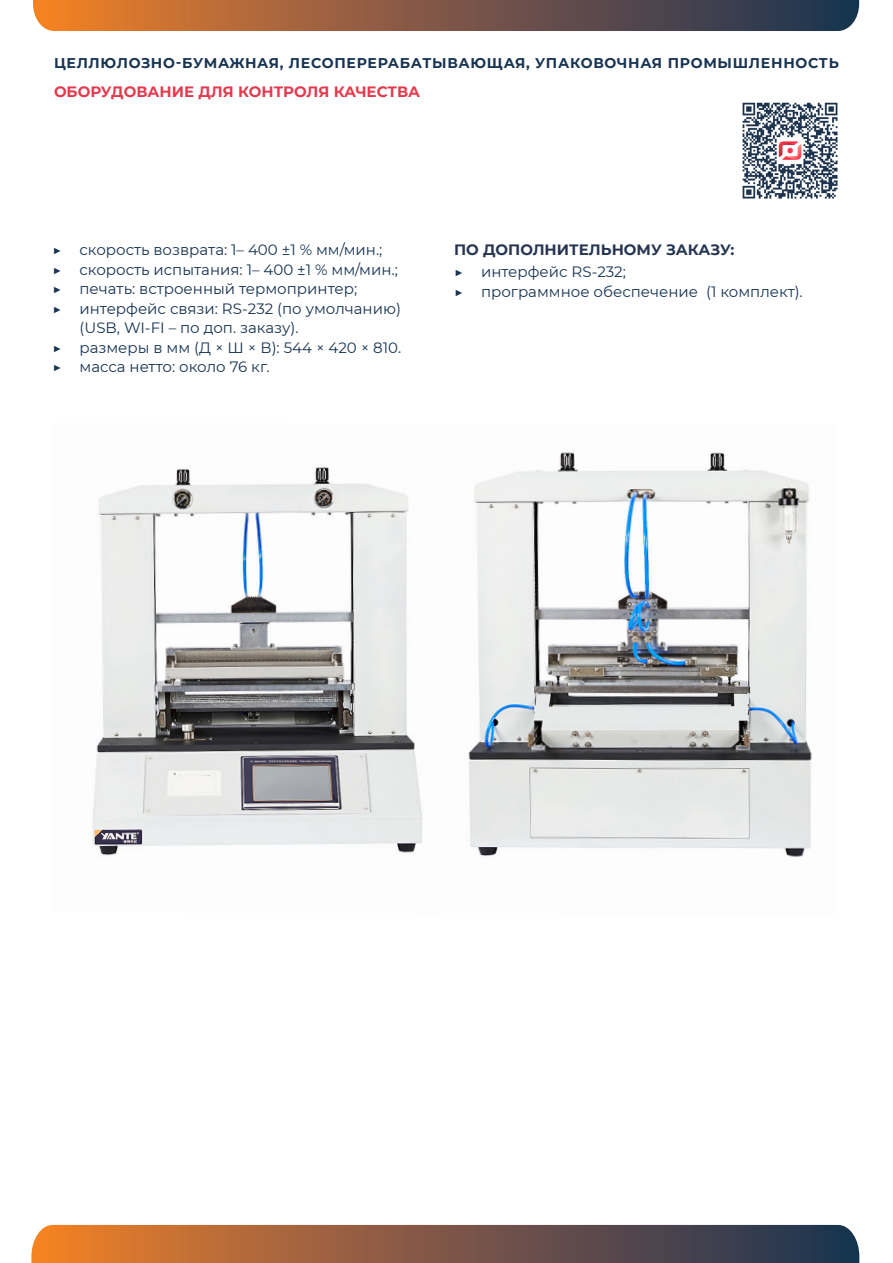
<style>
.page{position:relative;width:893px;height:1263px;background:#fff}
.page>*{position:absolute;margin:0;border:0;box-sizing:border-box;transform-origin:0 0}
.t1{font:15px/19.5px "Montserrat";color:#183452}
.t2{font:700 15px "Montserrat";color:#e43a4e}
.Paragraph_Style_6{font:700 15px "Montserrat";color:#253552}
.t3{font:700 14.1px "Montserrat";letter-spacing:.05em;color:#183452}
</style>
<div class="page">
<svg style="left:33px;top:0;width:826px;height:31px;background:#835944"></svg>
<svg style="left:31px;top:1225px;width:828px;height:38px;background:#835944"></svg>
<img style="left:92px;top:466px;width:330px;height:390px">
<img style="left:468px;top:452px;width:344px;height:405px">
<img style="left:742px;top:102px;width:96px;height:97px">
<p class="t3" style="left:54px;top:52px;width:786px">ЦЕЛЛЮЛОЗНО-БУМАЖНАЯ, ЛЕСОПЕРЕРАБАТЫВАЮЩАЯ, УПАКОВОЧНАЯ ПРОМЫШЛЕННОСТЬ</p>
<p class="t2" style="left:54px;top:81px;width:368px">ОБОРУДОВАНИЕ ДЛЯ КОНТРОЛЯ КАЧЕСТВА</p>
<p class="t1" style="left:53px;top:240px;width:331px">▶ скорость возврата: 1– 400 ±1 % мм/мин.;</p>
<p class="t1" style="left:53px;top:259px;width:347px">▶ скорость испытания: 1– 400 ±1 % мм/мин.;</p>
<p class="t1" style="left:53px;top:279px;width:306px">▶ печать: встроенный термопринтер;</p>
<p class="t1" style="left:80px;top:298px;width:323px;text-indent:-27px">▶ интерфейс связи: RS-232 (по умолчанию) (USB, WI-FI – по доп. заказу).</p>
<p class="t1" style="left:53px;top:337px;width:350px">▶ размеры в мм (Д × Ш × В): 544 × 420 × 810.</p>
<p class="t1" style="left:53px;top:357px;width:219px">▶ масса нетто: около 76 кг.</p>
<p class="Paragraph_Style_6" style="left:454px;top:239px;width:282px">ПО ДОПОЛНИТЕЛЬНОМУ ЗАКАЗУ:</p>
<p class="t1" style="left:454px;top:262px;width:173px">▶ интерфейс RS-232;</p>
<p class="t1" style="left:454px;top:281px;width:350px">▶ программное обеспечение (1 комплект).</p>
</div>
